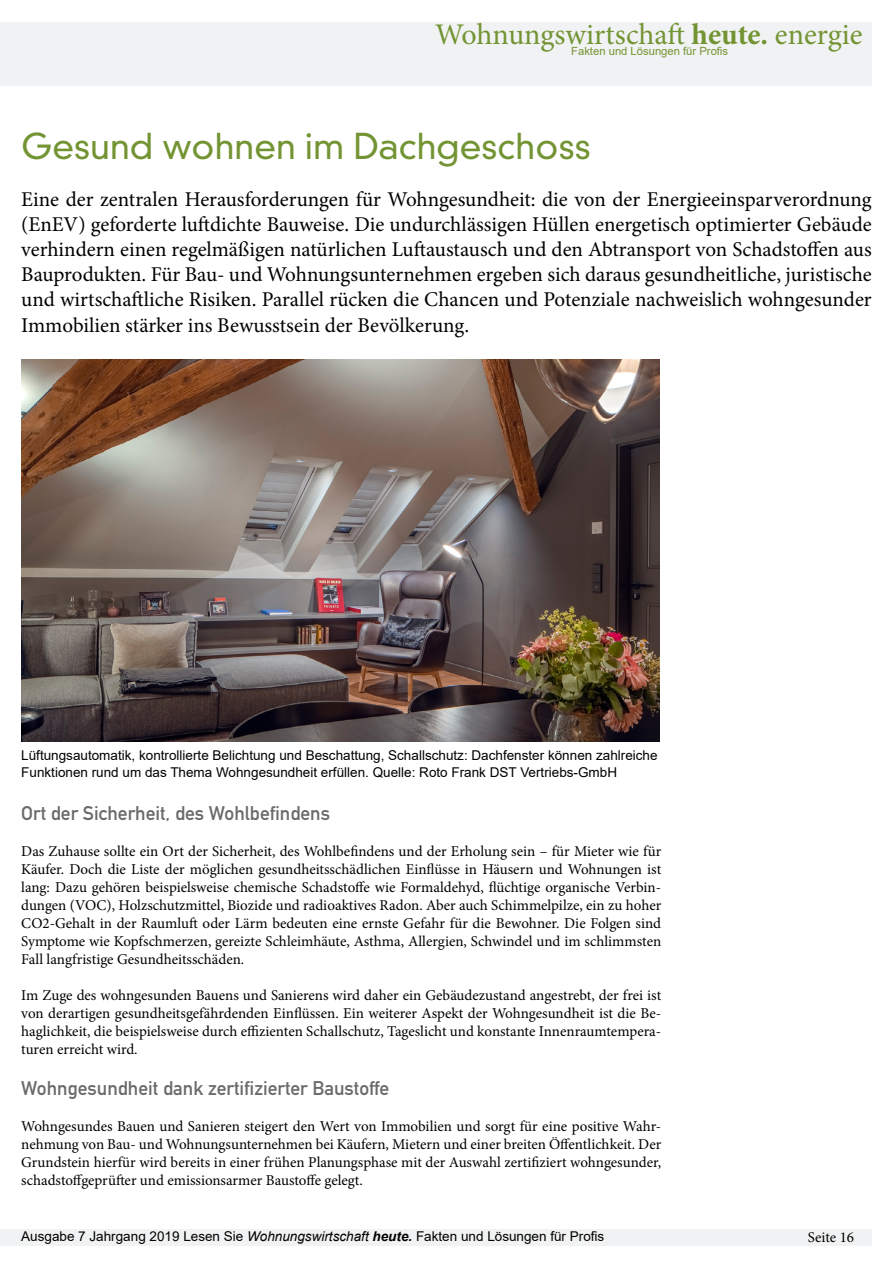
<style>
.page{position:relative;width:893px;height:1263px;background:#fff}
.page>*{position:absolute;margin:0;border:0;box-sizing:border-box;transform-origin:0 0}
.t1{font:300 34.5px "DIN Neuzeit Grotesk Std";color:#739433}
.t2{font:30px "Minion Pro";color:#739433}
.t3{font:21px/25.2px "Minion Pro";color:#000;text-align:justify}
.t4{font:19.5px "DIN Mittelschrift Std";color:#6b6b6b}
.t5{font:15px/18px "Minion Pro";color:#000;text-align:justify}
.t6{font:13.5px/16.2px "Arial";color:#000}
.t7{font:11.25px "Arial";color:#739433}
.s1{font-weight:700}
.s2{font-style:italic}
.s3{font-weight:700;font-style:italic}
</style>
<div class="page">
<div style="left:0;top:1229px;width:872px;height:17px;background:#f1f2f3"></div>
<div style="left:0;top:22px;width:872px;height:64px;background:#f1f2f3"></div>
<img style="left:21px;top:359px;width:638px;height:382px">
<p class="t2" style="left:435px;top:14px;width:429px">Wohnungswirtschaft <span class="s1">heute.</span> energie</p>
<p class="t7" style="left:571px;top:43px;width:158px">Fakten und Lösungen für Profis</p>
<p class="t1" style="left:21px;top:125px;width:571px">Gesund wohnen im Dachgeschoss</p>
<p class="t3" style="left:21px;top:186px;width:852px">Eine der zentralen Herausforderungen für Wohngesundheit: die von der Energieeinsparverordnung (EnEV) geforderte luftdichte Bauweise. Die undurchlässigen Hüllen energetisch optimierter Gebäude verhindern einen regelmäßigen natürlichen Luftaustausch und den Abtransport von Schadstoffen aus Bauprodukten. Für Bau- und Wohnungsunternehmen ergeben sich daraus gesundheitliche, juristische und wirtschaftliche Risiken. Parallel rücken die Chancen und Potenziale nachweislich wohngesunder Immobilien stärker ins Bewusstsein der Bevölkerung.</p>
<p class="t6" style="left:21px;top:747px;width:638px">Lüftungsautomatik, kontrollierte Belichtung und Beschattung, Schallschutz: Dachfenster können zahlreiche<br>Funktionen rund um das Thema Wohngesundheit erfüllen. Quelle: Roto Frank DST Vertriebs-GmbH</p>
<p class="t4" style="left:21px;top:801px;width:310px">Ort der Sicherheit, des Wohlbefindens</p>
<p class="t5" style="left:21px;top:842px;width:641px">Das Zuhause sollte ein Ort der Sicherheit, des Wohlbefindens und der Erholung sein – für Mieter wie für Käufer. Doch die Liste der möglichen gesundheitsschädlichen Einflüsse in Häusern und Wohnungen ist lang: Dazu gehören beispielsweise chemische Schadstoffe wie Formaldehyd, flüchtige organische Verbin&shy;dungen (VOC), Holzschutzmittel, Biozide und radioaktives Radon. Aber auch Schimmelpilze, ein zu hoher CO2-Gehalt in der Raumluft oder Lärm bedeuten eine ernste Gefahr für die Bewohner. Die Folgen sind Symptome wie Kopfschmerzen, gereizte Schleimhäute, Asthma, Allergien, Schwindel und im schlimmsten Fall langfristige Gesundheitsschäden.</p>
<p class="t5" style="left:21px;top:986px;width:641px">Im Zuge des wohngesunden Bauens und Sanierens wird daher ein Gebäudezustand angestrebt, der frei ist von derartigen gesundheitsgefährdenden Einflüssen. Ein weiterer Aspekt der Wohngesundheit ist die Be&shy;haglichkeit, die beispielsweise durch effizienten Schallschutz, Tageslicht und konstante Innenraumtempera&shy;turen erreicht wird.</p>
<p class="t4" style="left:21px;top:1077px;width:370px">Wohngesundheit dank zertifizierter Baustoffe</p>
<p class="t5" style="left:21px;top:1117px;width:641px">Wohngesundes Bauen und Sanieren steigert den Wert von Immobilien und sorgt für eine positive Wahr&shy;nehmung von Bau- und Wohnungsunternehmen bei Käufern, Mietern und einer breiten Öffentlichkeit. Der Grundstein hierfür wird bereits in einer frühen Planungsphase mit der Auswahl zertifiziert wohngesunder, schadstoffgeprüfter und emissionsarmer Baustoffe gelegt.</p>
<p class="t6" style="left:21px;top:1227px;width:585px">Ausgabe 7 Jahrgang 2019 Lesen Sie <span class="s2">Wohnungswirtschaft</span> <span class="s3">heute.</span> Fakten und Lösungen für Profis</p>
<p class="t5" style="left:808px;top:1229px;width:48px">Seite 16</p>
</div>
